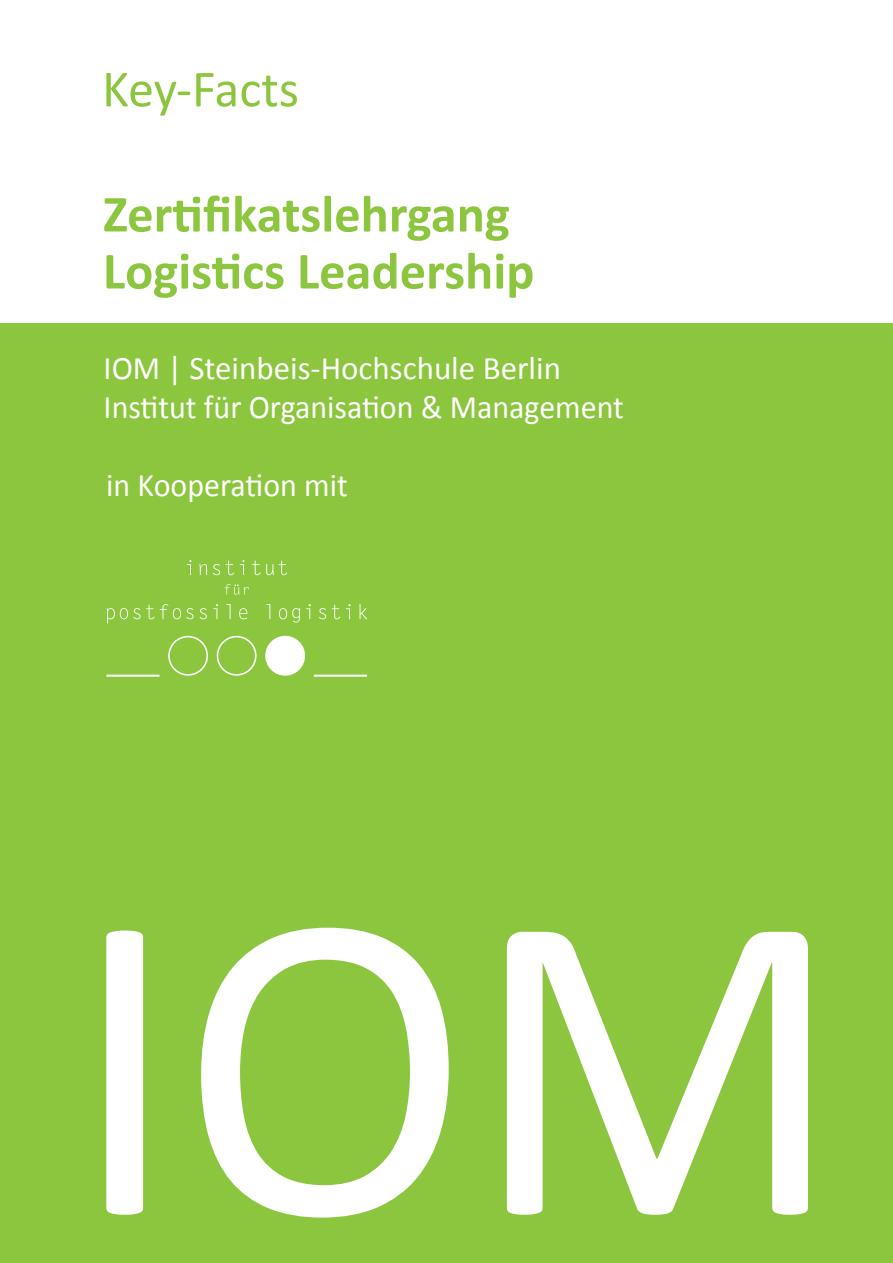
<style>
.page{position:relative;width:893px;height:1263px;background:#fff}
.page>*{position:absolute;margin:0;border:0;box-sizing:border-box;transform-origin:0 0}
.t1{font:445.65px "Calibri";color:#fff}
.t2{font:700 52.5px/57px "Calibri";color:#8bc63e}
.t3{font:52.5px "Calibri";letter-spacing:-.005em;color:#8bc63e}
.t4{font:33px/39px "Calibri";color:#fff}
</style>
<div class="page">
<div style="left:0;top:323px;width:893px;height:940px;background:#8bc63e"></div>
<svg style="left:187px;top:560px;width:4px;height:15px"></svg>
<svg style="left:199px;top:564px;width:8px;height:11px"></svg>
<svg style="left:213px;top:564px;width:7px;height:11px"></svg>
<svg style="left:226px;top:561px;width:8px;height:14px"></svg>
<svg style="left:240px;top:560px;width:5px;height:15px"></svg>
<svg style="left:252px;top:561px;width:35px;height:14px"></svg>
<svg style="left:224px;top:584px;width:25px;height:11px"></svg>
<svg style="left:107px;top:604px;width:87px;height:19px;background:#96cb51"></svg>
<svg style="left:200px;top:608px;width:7px;height:11px"></svg>
<svg style="left:213px;top:604px;width:5px;height:15px"></svg>
<svg style="left:226px;top:604px;width:5px;height:15px"></svg>
<svg style="left:239px;top:608px;width:8px;height:11px"></svg>
<svg style="left:266px;top:604px;width:4px;height:15px"></svg>
<svg style="left:279px;top:608px;width:21px;height:14px"></svg>
<svg style="left:306px;top:604px;width:5px;height:15px"></svg>
<svg style="left:319px;top:608px;width:7px;height:11px"></svg>
<svg style="left:332px;top:605px;width:8px;height:14px"></svg>
<svg style="left:346px;top:604px;width:5px;height:15px"></svg>
<svg style="left:360px;top:604px;width:7px;height:15px"></svg>
<hr style="left:106px;top:675px;width:53px;height:2px;background:#fff">
<hr style="left:314px;top:675px;width:53px;height:2px;background:#fff">
<svg style="left:168px;top:636px;width:40px;height:40px;background:#98cc54"></svg>
<svg style="left:217px;top:636px;width:40px;height:40px;background:#98cc54"></svg>
<div style="left:265px;top:636px;width:40px;height:40px;background:#fff;border-radius:50%"></div>
<p class="t3" style="left:102px;top:56px;width:198px">Key-Facts</p>
<p class="t2" style="left:103px;top:185px;width:433px">Zertifikatslehrgang<br>Logistics Leadership</p>
<p class="t4" style="left:104px;top:349px;width:522px">IOM | Steinbeis-Hochschule Berlin<br>Institut für Organisation &amp; Management</p>
<p class="t4" style="left:106px;top:466px;width:243px">in Kooperation mit</p>
<h1 class="t1" style="left:69px;top:784px;width:777px">IOM</h1>
</div>
